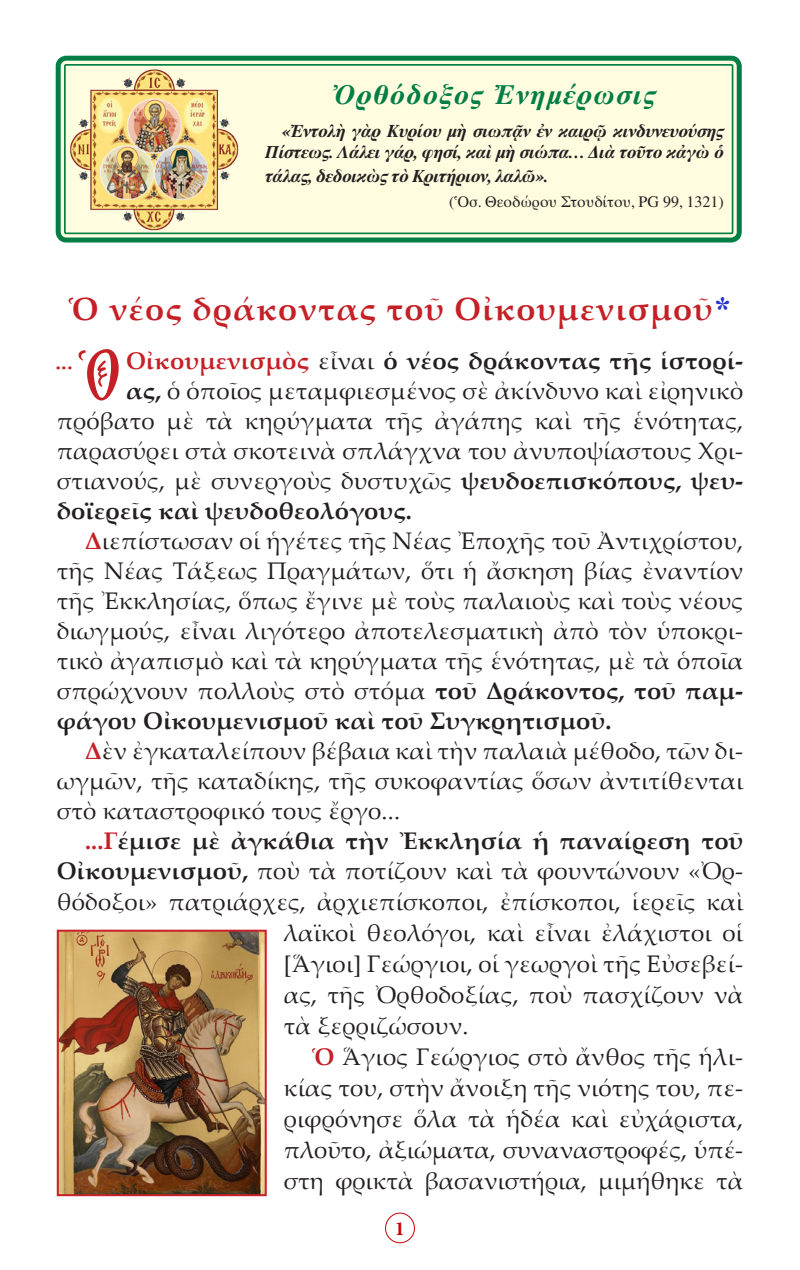
<style>
.page{position:relative;width:800px;height:1270px;background:#fff}
.page>*{position:absolute;margin:0;border:0;box-sizing:border-box;transform-origin:0 0}
.t1{font:700 32px "Palatino Linotype";letter-spacing:.04em;color:#c52026}
.t2{font:italic 700 28px "CTOS Times Pro";letter-spacing:.05em;color:#007e44}
.t3{font:28px "Palatino Linotype";color:#c52026}
.t4{font:24px/30px "Palatino Linotype";letter-spacing:.01em;color:#231f20;text-align:justify}
.t5{font:700 24px "Palatino Linotype";letter-spacing:.01em;color:#231f20}
.t6{font:700 20px "Minion Pro";color:#c80000}
.t7{font:italic 700 18px/21.6px "CTOS Times Pro";letter-spacing:-.02em;color:#231f20;text-align:right}
.t8{font:16px "CTOS Times Pro";color:#231f20}
.s1{font-family:"CTOS New Times Bold Test 1";font-weight:400;font-size:34px;color:#2534d0}
.s2{font-weight:700;font-size:50.4px}
.s3{font-family:"Mg Agia Sofia UC Normal";font-size:67px}
.s4{color:#c52026}
.s5{font-weight:400}
.s6{font-weight:700}
.s7{font-weight:700;color:#c52026}
</style>
<div class="page">
<div style="left:385px;top:1213px;width:30px;height:30px;border:1px solid #c80000;border-radius:50%"></div>
<div style="left:61px;top:61px;width:676px;height:177px;background:#fffce0;border-radius:6px"></div>
<div style="left:56px;top:56px;width:686px;height:187px;border:5px solid #007e44;border-radius:8px"></div>
<div style="left:64px;top:64px;width:669px;height:170px;border:2px solid #007e44;border-radius:2px"></div>
<img style="left:70px;top:69px;width:169px;height:162px">
<img style="left:60px;top:933px;width:204px;height:260px">
<div style="left:57px;top:930px;width:210px;height:266px;border:2px solid #c8232a"></div>
<p class="t2" style="left:333px;top:70px;width:324px">Ὀρθόδοξος Ἐνημέρωσις</p>
<p class="t7" style="left:265px;top:119px;width:460px">«Ἐντολὴ γὰρ Κυρίου μὴ σιωπᾷν ἐν καιρῷ κινδυνευούσης<br>Πίστεως. Λάλει γάρ, φησί, καὶ μὴ σιώπα... Διὰ τοῦτο κἀγὼ ὁ</p>
<p class="t7" style="left:265px;top:164px;width:285px">τάλας, δεδοικὼς τὸ Κριτήριον, λαλῶ».</p>
<p class="t8" style="left:449px;top:188px;width:276px">(Ὁσ. Θεοδώρου Στουδίτου, PG 99, 1321)</p>
<p class="t1" style="left:69px;top:287px;width:664px">Ὁ νέος δράκοντας τοῦ Οἰκουμενισμοῦ<span class="s1">*</span></p>
<p class="t3" style="left:55px;top:340px;width:68px">...<span class="s2">῾</span><span class="s3">Ο</span></p>
<p class="t5" style="left:126px;top:344px;width:619px"><span class="s4">Οἰκουμενισμὸς</span> <span class="s5">εἶναι</span> ὁ νέος δράκοντας τῆς ἱστορί-</p>
<p class="t4" style="left:126px;top:375px;width:619px"><span class="s6">ας,</span> ὁ ὁποῖος μεταμφιεσμένος σὲ ἀκίνδυνο καὶ εἰρηνικὸ</p>
<p class="t4" style="left:57px;top:405px;width:688px">πρόβατο μὲ τὰ κηρύγματα τῆς ἀγάπης καὶ τῆς ἑνότητας,</p>
<p class="t4" style="left:57px;top:435px;width:688px">παρασύρει στὰ σκοτεινὰ σπλάγχνα του ἀνυποψίαστους Χρι-</p>
<p class="t4" style="left:57px;top:465px;width:688px">στιανούς, μὲ συνεργοὺς δυστυχῶς <span class="s6">ψευδοεπισκόπους, ψευ-</span></p>
<p class="t5" style="left:57px;top:494px;width:357px">δοϊερεῖς καὶ ψευδοθεολόγους.</p>
<p class="t4" style="left:57px;top:525px;width:688px;text-indent:28px"><span class="s7">Δ</span>ιεπίστωσαν οἱ ἡγέτες τῆς Νέας Ἐποχῆς τοῦ Ἀντιχρίστου, τῆς Νέας Τάξεως Πραγμάτων, ὅτι ἡ ἄσκηση βίας ἐναντίον τῆς Ἐκκλησίας, ὅπως ἔγινε μὲ τοὺς παλαιοὺς καὶ τοὺς νέους διωγμούς, εἶναι λιγότερο ἀποτελεσματικὴ ἀπὸ τὸν ὑποκρι&shy;τικὸ ἀγαπισμὸ καὶ τὰ κηρύγματα τῆς ἑνότητας, μὲ τὰ ὁποῖα σπρώχνουν πολλοὺς στὸ στόμα <span class="s6">τοῦ Δράκοντος, τοῦ παμ&shy;φάγου Οἰκουμενισμοῦ καὶ τοῦ Συγκρητισμοῦ.</span></p>
<p class="t4" style="left:57px;top:735px;width:688px;text-indent:28px"><span class="s7">Δ</span>ὲν ἐγκαταλείπουν βέβαια καὶ τὴν παλαιὰ μέθοδο, τῶν δι&shy;ωγμῶν, τῆς καταδίκης, τῆς συκοφαντίας ὅσων ἀντιτίθενται στὸ καταστροφικό τους ἔργο...</p>
<p class="t5" style="left:85px;top:824px;width:660px"><span class="s4">...Γ</span>έμισε μὲ ἀγκάθια τὴν Ἐκκλησία ἡ παναίρεση τοῦ</p>
<p class="t4" style="left:57px;top:855px;width:688px"><span class="s6">Οἰκουμενισμοῦ,</span> ποὺ τὰ ποτίζουν καὶ τὰ φουντώνουν «Ὀρ-</p>
<p class="t4" style="left:57px;top:886px;width:688px">θόδοξοι» πατριάρχες, ἀρχιεπίσκοποι, ἐπίσκοποι, ἱερεῖς καὶ</p>
<p class="t4" style="left:284px;top:917px;width:461px">λαϊκοὶ θεολόγοι, καὶ εἶναι ἐλάχιστοι οἱ</p>
<p class="t4" style="left:284px;top:948px;width:461px">[Ἅγιοι] Γεώργιοι, οἱ γεωργοὶ τῆς Εὐσεβεί-</p>
<p class="t4" style="left:284px;top:979px;width:461px">ας, τῆς Ὀρθοδοξίας, ποὺ πασχίζουν νὰ</p>
<p class="t4" style="left:284px;top:1010px;width:186px">τὰ ξερριζώσουν.</p>
<p class="t4" style="left:284px;top:1041px;width:461px;line-height:31px;text-indent:28px"><span class="s7">Ὁ</span> Ἅγιος Γεώργιος στὸ ἄνθος τῆς ἡλι&shy;κίας του, στὴν ἄνοιξη τῆς νιότης του, πε&shy;ριφρόνησε ὅλα τὰ ἡδέα καὶ εὐχάριστα, πλοῦτο, ἀξιώματα, συναναστροφές, ὑπέ&shy;στη φρικτὰ βασανιστήρια, μιμήθηκε τὰ</p>
<p class="t6" style="left:395px;top:1214px;width:11px">1</p>
</div>
